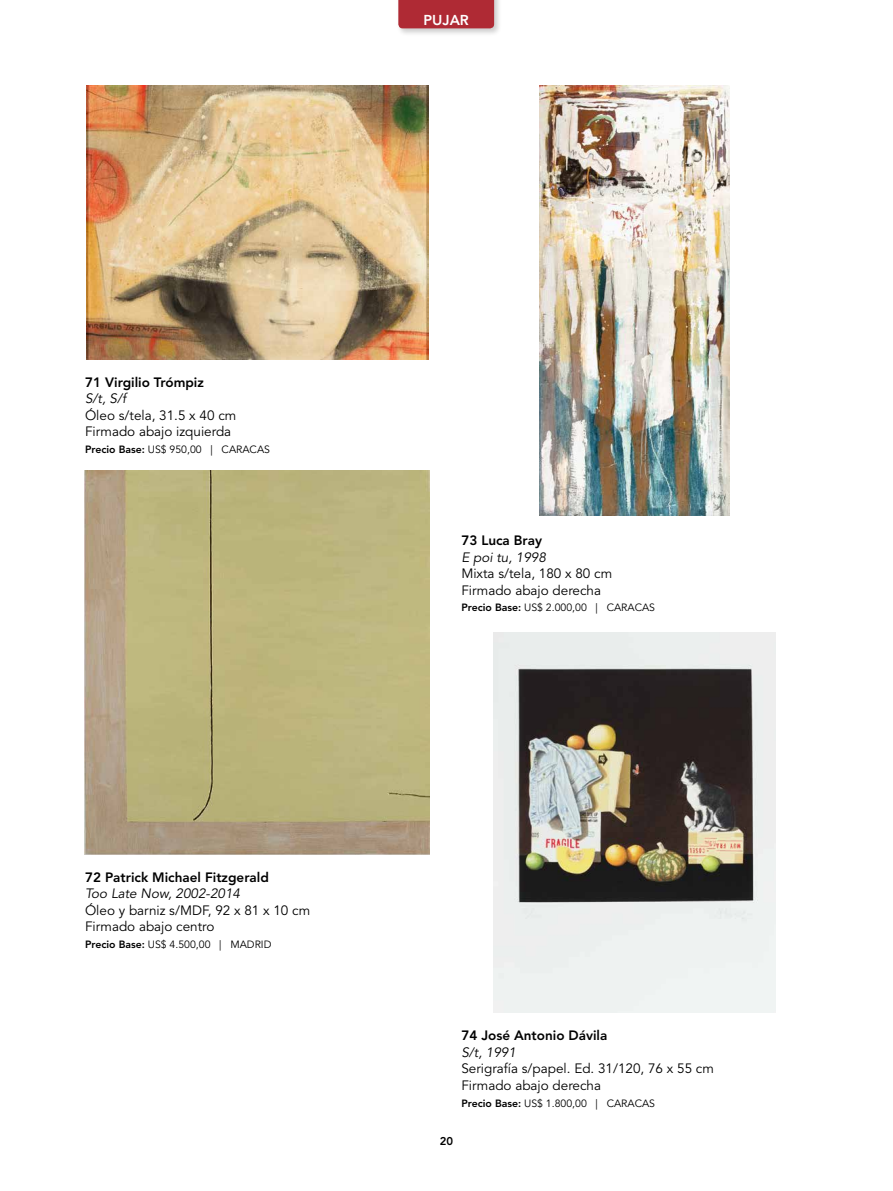
<style>
.page{position:relative;width:893px;height:1191px;background:#fff}
.page>*{position:absolute;margin:0;border:0;box-sizing:border-box;transform-origin:0 0}
.t1{font:800 14.25px "Avenir LT Std";color:#fff}
.t2{font:13.5px/16.5px "Avenir LT Std";color:#000}
.t3{font:800 13.5px "Avenir LT Std";color:#000}
.t4{font:italic 13.5px "Avenir LT Std";color:#000}
.t5{font:800 11.25px "Avenir LT Std";color:#000}
.t6{font:10.5px "Avenir LT Std";color:#000}
.s1{font-weight:800}
</style>
<div class="page">
<div style="left:396px;top:0;width:106px;height:36px;background:#000;opacity:.2"></div>
<div style="left:398px;top:0;width:96px;height:28px;background:#af2a34"></div>
<img style="left:86px;top:85px;width:342px;height:275px">
<img style="left:85px;top:471px;width:345px;height:383px">
<img style="left:494px;top:633px;width:282px;height:379px">
<img style="left:539px;top:85px;width:191px;height:431px">
<p class="t1" style="left:424px;top:11px;width:47px">PUJAR</p>
<p class="t3" style="left:85px;top:374px;width:120px">71 Virgilio Trómpiz</p>
<p class="t4" style="left:85px;top:391px;width:42px">S/t, S/f</p>
<p class="t2" style="left:85px;top:407px;width:153px">Óleo s/tela, 31.5 x 40 cm<br>Firmado abajo izquierda</p>
<p class="t6" style="left:85px;top:443px;width:187px"><span class="s1">Precio Base:</span> US$ 950,00 | CARACAS</p>
<p class="t3" style="left:85px;top:869px;width:185px">72 Patrick Michael Fitzgerald</p>
<p class="t4" style="left:85px;top:886px;width:157px">Too Late Now, 2002-2014</p>
<p class="t2" style="left:85px;top:902px;width:227px">Óleo y barniz s/MDF, 92 x 81 x 10 cm<br>Firmado abajo centro</p>
<p class="t6" style="left:85px;top:938px;width:188px"><span class="s1">Precio Base:</span> US$ 4.500,00 | MADRID</p>
<p class="t3" style="left:461px;top:532px;width:82px">73 Luca Bray</p>
<p class="t4" style="left:461px;top:549px;width:86px">E poi tu, 1998</p>
<p class="t2" style="left:461px;top:566px;width:152px">Mixta s/tela, 180 x 80 cm<br>Firmado abajo derecha</p>
<p class="t6" style="left:461px;top:601px;width:195px"><span class="s1">Precio Base:</span> US$ 2.000,00 | CARACAS</p>
<p class="t3" style="left:461px;top:1027px;width:147px">74 José Antonio Dávila</p>
<p class="t4" style="left:461px;top:1044px;width:56px">S/t, 1991</p>
<p class="t2" style="left:461px;top:1061px;width:254px">Serigrafía s/papel. Ed. 31/120, 76 x 55 cm<br>Firmado abajo derecha</p>
<p class="t6" style="left:461px;top:1096px;width:195px"><span class="s1">Precio Base:</span> US$ 1.800,00 | CARACAS</p>
<p class="t5" style="left:440px;top:1134px;width:15px">20</p>
</div>
